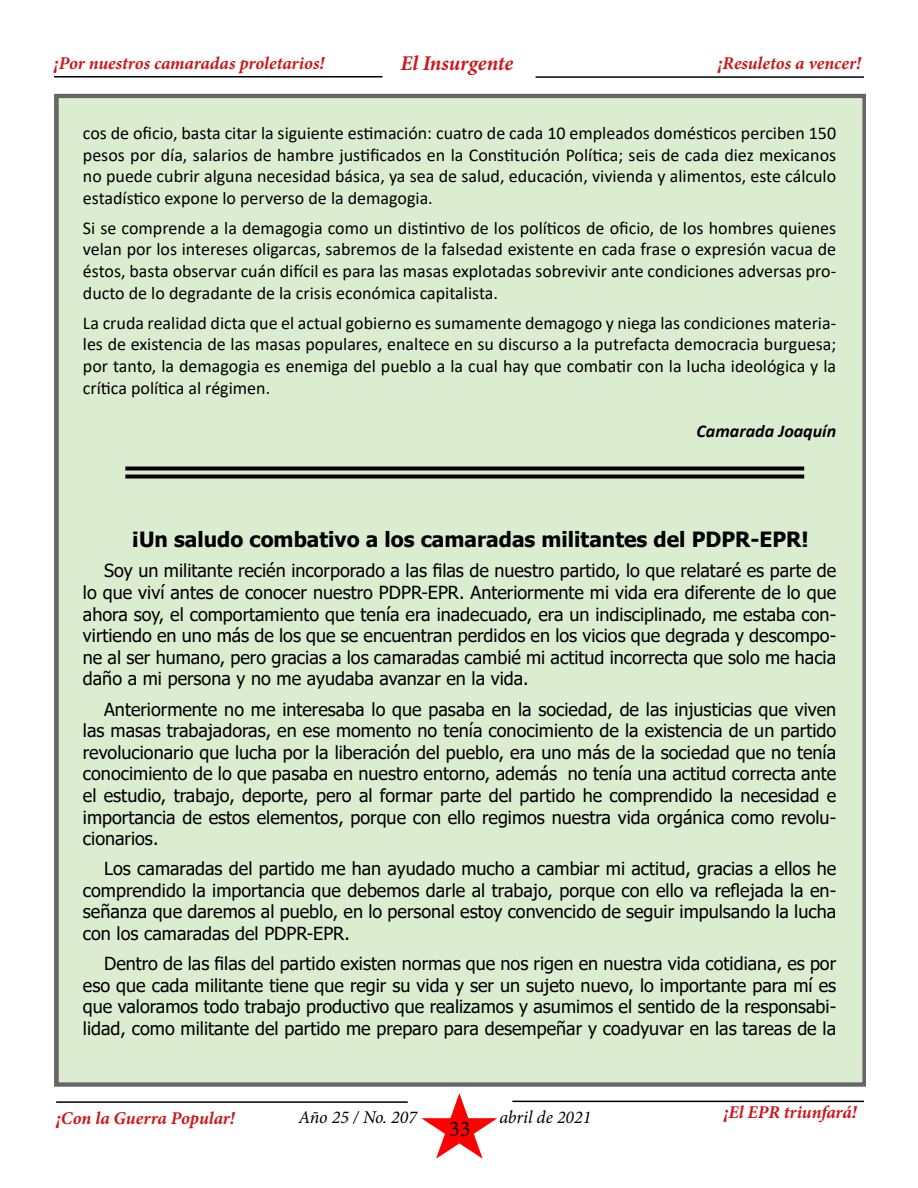
<style>
.page{position:relative;width:918px;height:1188px;background:#fff}
.page>*{position:absolute;margin:0;border:0;box-sizing:border-box;transform-origin:0 0}
.t1{font:22.5px "Minion Pro";color:#000}
.t2{font:700 21px "Tahoma";color:#000}
.t3{font:italic 700 21px "Minion Pro";letter-spacing:-.005em;color:#cd171a}
.t4{font:18px/21.6px "Tahoma";color:#000;text-align:justify}
.t5{font:18px/21.6px "Calibri";color:#000;text-align:justify}
.t6{font:italic 700 18px "Minion Pro";letter-spacing:-.005em;color:#cd171a}
.t7{font:italic 18px "Minion Pro";color:#000}
.t8{font:italic 700 18px "Calibri";color:#000}
</style>
<div class="page">
<hr style="left:54px;top:76px;width:328px;height:2px;background:#000">
<hr style="left:56px;top:1101px;width:352px;height:2px;background:#000">
<hr style="left:512px;top:1101px;width:352px;height:1px;background:#000">
<svg style="left:421px;top:1093px;width:76px;height:66px"></svg>
<hr style="left:536px;top:76px;width:328px;height:2px;background:#000">
<div style="left:54px;top:94px;width:812px;height:992px;background:#dcecd1"></div>
<svg style="left:125px;top:467px;width:679px;height:4px;fill:#000"></svg>
<svg style="left:125px;top:475px;width:679px;height:4px;fill:#000"></svg>
<p class="t3" style="left:400px;top:48px;width:114px">El Insurgente</p>
<p class="t6" style="left:54px;top:51px;width:272px">¡Por nuestros camaradas proletarios!</p>
<p class="t6" style="left:718px;top:51px;width:145px">¡Resuletos a vencer!</p>
<p class="t5" style="left:83px;top:122px;width:755px">cos de oficio, basta citar la siguiente estimación: cuatro de cada 10 empleados domésticos perciben 150 pesos por día, salarios de hambre justificados en la Constitución Política; seis de cada diez mexicanos no puede cubrir alguna necesidad básica, ya sea de salud, educación, vivienda y alimentos, este cálculo estadístico expone lo perverso de la demagogia.</p>
<p class="t5" style="left:83px;top:217px;width:755px">Si se comprende a la demagogia como un distintivo de los políticos de oficio, de los hombres quienes velan por los intereses oligarcas, sabremos de la falsedad existente en cada frase o expresión vacua de éstos, basta observar cuán difícil es para las masas explotadas sobrevivir ante condiciones adversas pro&shy;ducto de lo degradante de la crisis económica capitalista.</p>
<p class="t5" style="left:83px;top:311px;width:755px">La cruda realidad dicta que el actual gobierno es sumamente demagogo y niega las condiciones materia&shy;les de existencia de las masas populares, enaltece en su discurso a la putrefacta democracia burguesa; por tanto, la demagogia es enemiga del pueblo a la cual hay que combatir con la lucha ideológica y la crítica política al régimen.</p>
<p class="t8" style="left:697px;top:418px;width:141px">Camarada Joaquín</p>
<p class="t2" style="left:132px;top:525px;width:678px">¡Un saludo combativo a los camaradas militantes del PDPR-EPR!</p>
<p class="t4" style="left:83px;top:561px;width:755px;text-indent:21px">Soy un militante recién incorporado a las filas de nuestro partido, lo que relataré es parte de lo que viví antes de conocer nuestro PDPR-EPR. Anteriormente mi vida era diferente de lo que ahora soy, el comportamiento que tenía era inadecuado, era un indisciplinado, me estaba con&shy;virtiendo en uno más de los que se encuentran perdidos en los vicios que degrada y descompo&shy;ne al ser humano, pero gracias a los camaradas cambié mi actitud incorrecta que solo me hacia daño a mi persona y no me ayudaba avanzar en la vida.</p>
<p class="t4" style="left:83px;top:699px;width:755px;text-indent:21px">Anteriormente no me interesaba lo que pasaba en la sociedad, de las injusticias que viven las masas trabajadoras, en ese momento no tenía conocimiento de la existencia de un partido revolucionario que lucha por la liberación del pueblo, era uno más de la sociedad que no tenía conocimiento de lo que pasaba en nuestro entorno, además no tenía una actitud correcta ante el estudio, trabajo, deporte, pero al formar parte del partido he comprendido la necesidad e importancia de estos elementos, porque con ello regimos nuestra vida orgánica como revolu&shy;cionarios.</p>
<p class="t4" style="left:83px;top:859px;width:755px;text-indent:21px">Los camaradas del partido me han ayudado mucho a cambiar mi actitud, gracias a ellos he comprendido la importancia que debemos darle al trabajo, porque con ello va reflejada la en&shy;señanza que daremos al pueblo, en lo personal estoy convencido de seguir impulsando la lucha con los camaradas del PDPR-EPR.</p>
<p class="t4" style="left:83px;top:954px;width:755px;text-indent:21px">Dentro de las filas del partido existen normas que nos rigen en nuestra vida cotidiana, es por eso que cada militante tiene que regir su vida y ser un sujeto nuevo, lo importante para mí es que valoramos todo trabajo productivo que realizamos y asumimos el sentido de la responsabi&shy;lidad, como militante del partido me preparo para desempeñar y coadyuvar en las tareas de la</p>
<p class="t6" style="left:56px;top:1105px;width:180px">¡Con la Guerra Popular!</p>
<p class="t6" style="left:724px;top:1100px;width:135px">¡El EPR triunfará!</p>
<p class="t7" style="left:298px;top:1105px;width:120px">Año 25 / No. 207</p>
<p class="t7" style="left:499px;top:1105px;width:93px">abril de 2021</p>
<p class="t1" style="left:449px;top:1114px;width:23px">33</p>
</div>
